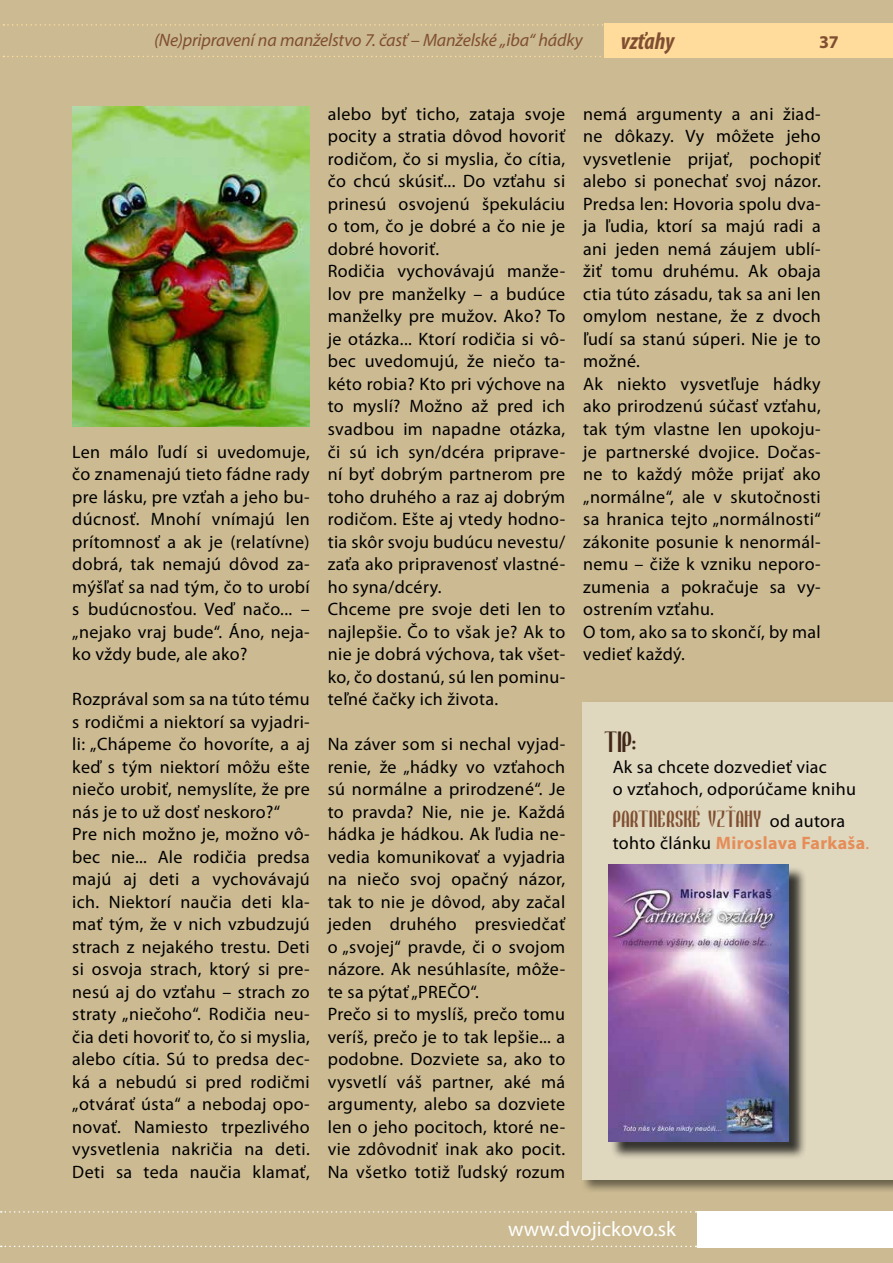
<style>
.page{position:relative;width:893px;height:1263px;background:#ccbb92}
.page>*{position:absolute;margin:0;border:0;box-sizing:border-box;transform-origin:0 0}
.t1{font:30px "Tincushion";color:#402718}
.t2{font:24px "Tincushion";letter-spacing:.02em;color:#804f31}
.t3{font:italic 700 condensed 24px "Myriad Pro";color:#804f31}
.t4{font:21px "Myriad Pro";color:#fff}
.t5{font:18px/22.5px "Myriad Pro";letter-spacing:.02em;color:#000}
.t6{font:italic 18px "Myriad Pro";letter-spacing:-.01em;color:#804f31}
.t7{font:700 18px "Myriad Pro";letter-spacing:.02em;color:#e68d58}
.t8{font:700 18px "Myriad Pro";color:#804f31}
.s1{font-family:"Myriad Pro";font-size:18px;color:#000}
.s2{font-weight:400;color:#000}
.s3{font-weight:400}
</style>
<div class="page">
<div style="left:698px;top:1211px;width:195px;height:37px;background:#fff"></div>
<svg style="left:1px;top:1245px;width:696px;height:2px"></svg>
<svg style="left:1px;top:1211px;width:696px;height:1px"></svg>
<div style="left:604px;top:23px;width:289px;height:34px;background:#ffdb9c"></div>
<svg style="left:3px;top:56px;width:601px;height:1px"></svg>
<svg style="left:3px;top:24px;width:601px;height:2px"></svg>
<div style="left:581px;top:700px;width:312px;height:494px;background:#000;opacity:.5"></div>
<div style="left:583px;top:702px;width:310px;height:478px;background:#dfd7be"></div>
<div style="left:611px;top:866px;width:197px;height:294px;background:#000;opacity:.75"></div>
<img style="left:608px;top:864px;width:181px;height:277px">
<img style="left:72px;top:106px;width:238px;height:320px">
<p class="t6" style="left:154px;top:29px;width:430px">(Ne)pripravení na manželstvo 7. časť – Manželské „iba“ hádky</p>
<h2 class="t3" style="left:621px;top:26px;width:55px">vzťahy</h2>
<p class="t8" style="left:819px;top:30px;width:21px">37</p>
<p class="t5" style="left:72px;top:440px;width:239px;text-align:justify">Len málo ľudí si uvedomuje, čo znamenajú tieto fádne rady pre lásku, pre vzťah a jeho bu&shy;dúcnosť. Mnohí vnímajú len prítomnosť a ak je (relatívne) dobrá, tak nemajú dôvod za&shy;mýšľať sa nad tým, čo to urobí s budúcnosťou. Veď načo... – „nejako vraj bude“. Áno, neja&shy;ko vždy bude, ale ako?</p>
<p class="t5" style="left:72px;top:687px;width:239px">Rozprával som sa na túto tému s rodičmi a niektorí sa vyjadri&shy;li: „Chápeme čo hovoríte, a aj keď s tým niektorí môžu ešte niečo urobiť, nemyslíte, že pre nás je to už dosť neskoro?“<br>Pre nich možno je, možno vô&shy;bec nie... Ale rodičia predsa majú aj deti a vychovávajú ich. Niektorí naučia deti kla&shy;mať tým, že v nich vzbudzujú strach z nejakého trestu. Deti si osvoja strach, ktorý si pre&shy;nesú aj do vzťahu – strach zo straty „niečoho“. Rodičia neu&shy;čia deti hovoriť to, čo si myslia, alebo cítia. Sú to predsa dec&shy;ká a nebudú si pred rodičmi „otvárať ústa“ a nebodaj opo&shy;novať. Namiesto trpezlivého vysvetlenia nakričia na deti.<br>Deti sa teda naučia klamať,</p>
<p class="t5" style="left:328px;top:102px;width:239px">alebo byť ticho, zataja svoje pocity a stratia dôvod hovoriť rodičom, čo si myslia, čo cítia, čo chcú skúsiť... Do vzťahu si prinesú osvojenú špekuláciu o tom, čo je dobré a čo nie je dobré hovoriť.<br>Rodičia vychovávajú manže&shy;lov pre manželky – a budúce manželky pre mužov. Ako? To je otázka... Ktorí rodičia si vô&shy;bec uvedomujú, že niečo ta&shy;kéto robia? Kto pri výchove na to myslí? Možno až pred ich svadbou im napadne otázka, či sú ich syn/dcéra priprave&shy;ní byť dobrým partnerom pre toho druhého a raz aj dobrým rodičom. Ešte aj vtedy hodno&shy;tia skôr svoju budúcu nevestu/ zaťa ako pripravenosť vlastné&shy;ho syna/dcéry.<br>Chceme pre svoje deti len to najlepšie. Čo to však je? Ak to nie je dobrá výchova, tak všet&shy;ko, čo dostanú, sú len pominu&shy;teľné čačky ich života.</p>
<p class="t5" style="left:328px;top:732px;width:239px">Na záver som si nechal vyjad&shy;renie, že „hádky vo vzťahoch sú normálne a prirodzené“. Je to pravda? Nie, nie je. Každá hádka je hádkou. Ak ľudia ne&shy;vedia komunikovať a vyjadria na niečo svoj opačný názor, tak to nie je dôvod, aby začal jeden druhého presviedčať o „svojej“ pravde, či o svojom názore. Ak nesúhlasíte, môže&shy;te sa pýtať „PREČO“.<br>Prečo si to myslíš, prečo tomu veríš, prečo je to tak lepšie... a podobne. Dozviete sa, ako to vysvetlí váš partner, aké má argumenty, alebo sa dozviete len o jeho pocitoch, ktoré ne&shy;vie zdôvodniť inak ako pocit.<br>Na všetko totiž ľudský rozum</p>
<p class="t5" style="left:583px;top:102px;width:239px">nemá argumenty a ani žiad&shy;ne dôkazy. Vy môžete jeho vysvetlenie prijať, pochopiť alebo si ponechať svoj názor.<br>Predsa len: Hovoria spolu dva&shy;ja ľudia, ktorí sa majú radi a ani jeden nemá záujem ublí&shy;žiť tomu druhému. Ak obaja ctia túto zásadu, tak sa ani len omylom nestane, že z dvoch ľudí sa stanú súperi. Nie je to možné.<br>Ak niekto vysvetľuje hádky ako prirodzenú súčasť vzťahu, tak tým vlastne len upokoju&shy;je partnerské dvojice. Dočas&shy;ne to každý môže prijať ako „normálne“, ale v skutočnosti sa hranica tejto „normálnosti“ zákonite posunie k nenormál&shy;nemu – čiže k vzniku neporo&shy;zumenia a pokračuje sa vy&shy;ostrením vzťahu.<br>O tom, ako sa to skončí, by mal vedieť každý.</p>
<h1 class="t1" style="left:604px;top:725px;width:34px">TIP:</h1>
<p class="t5" style="left:613px;top:756px;width:245px;line-height:21.6px">Ak sa chcete dozvedieť viac<br>o vzťahoch, odporúčame knihu</p>
<h2 class="t2" style="left:613px;top:806px;width:234px">PARTNERSKÉ VZŤAHY <span class="s1">od autora</span></h2>
<p class="t7" style="left:613px;top:831px;width:258px"><span class="s2">tohto článku</span> Miroslava Farkaša<span class="s3">.</span></p>
<p class="t4" style="left:508px;top:1216px;width:169px">www.dvojickovo.sk</p>
</div>
